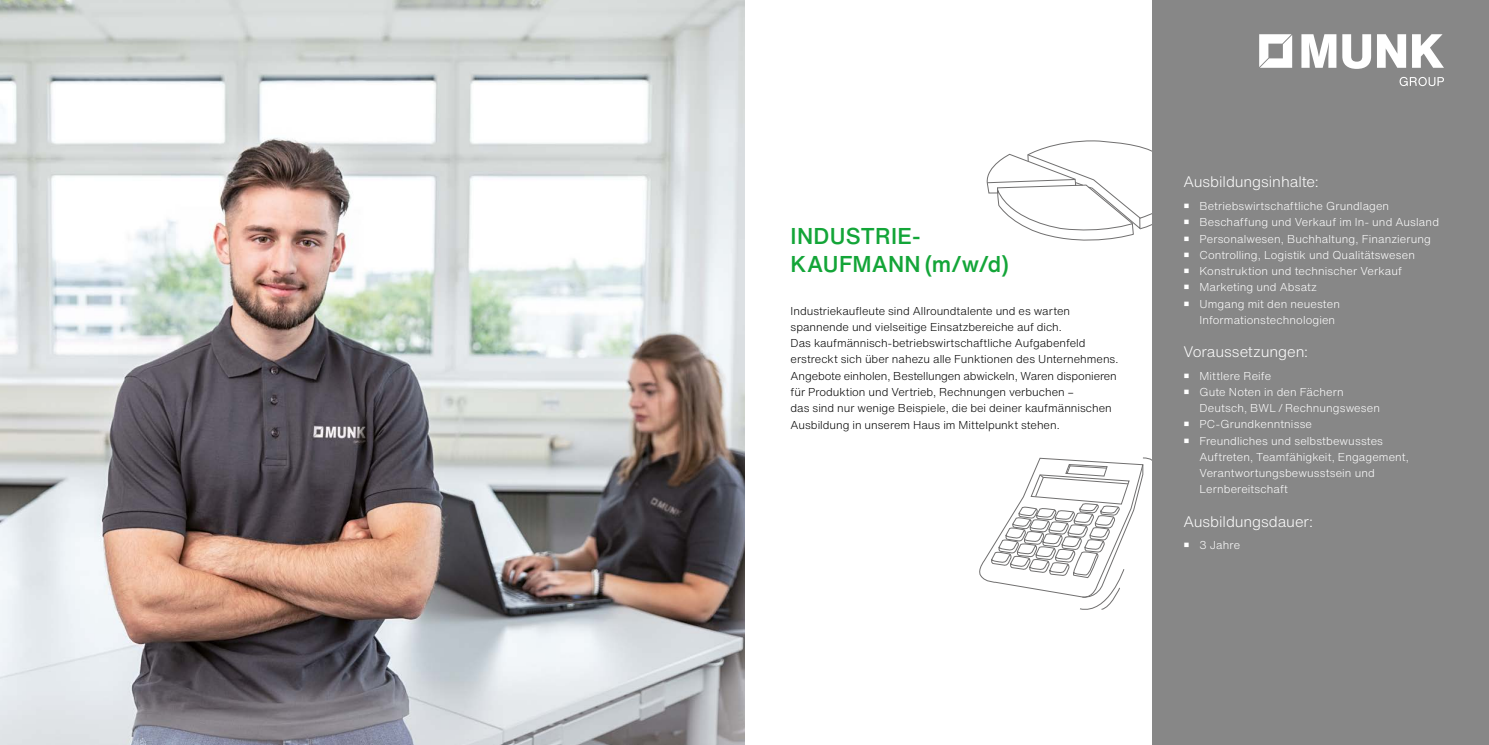
<style>
.page{position:relative;width:1489px;height:745px;background:#fff}
.page>*{position:absolute;margin:0;border:0;box-sizing:border-box;transform-origin:0 0}
.t1{font:500 22.5px/27.5px "Helvetica Now Text";letter-spacing:.015em;color:#13a538}
.t2{font:300 15px "Helvetica Now Text";letter-spacing:-.005em;color:#fff}
.t3{font:300 11.25px/16.2px "Helvetica Now Text";letter-spacing:.01em;color:#fff}
.t4{font:300 11.25px/16.2px "Helvetica Now Text";color:#000}
</style>
<div class="page">
<svg style="left:979px;top:457px;width:173px;height:153px"></svg>
<svg style="left:986px;top:140px;width:166px;height:101px"></svg>
<div style="left:1152px;top:0;width:336px;height:744px;background:#878787"></div>
<img style="left:0;top:0;width:744px;height:744px">
<svg style="left:1259px;top:34px;width:32px;height:34px"></svg>
<svg style="left:1301px;top:34px;width:35px;height:34px"></svg>
<svg style="left:1342px;top:34px;width:28px;height:35px"></svg>
<svg style="left:1377px;top:34px;width:28px;height:34px"></svg>
<svg style="left:1412px;top:34px;width:31px;height:34px"></svg>
<svg style="left:1399px;top:77px;width:44px;height:9px"></svg>
<p class="t1" style="left:790px;top:222px;width:220px">INDUSTRIE-<br>KAUFMANN (m/w/d)</p>
<p class="t4" style="left:790px;top:302px;width:329px">Industriekaufleute sind Allroundtalente und es warten spannende und vielseitige Einsatzbereiche auf dich.<br>Das kaufmännisch-betriebswirtschaftliche Aufgabenfeld erstreckt sich über nahezu alle Funktionen des Unternehmens.<br>Angebote einholen, Bestellungen abwickeln, Waren disponieren für Produktion und Vertrieb, Rechnungen verbuchen –<br>das sind nur wenige Beispiele, die bei deiner kaufmännischen Ausbildung in unserem Haus im Mittelpunkt stehen.</p>
<p class="t2" style="left:1183px;top:171px;width:137px">Ausbildungsinhalte:</p>
<p class="t3" style="left:1183px;top:197px;width:207px">○ Betriebswirtschaftliche Grundlagen</p>
<p class="t3" style="left:1183px;top:213px;width:257px">○ Beschaffung und Verkauf im In- und Ausland</p>
<p class="t3" style="left:1183px;top:230px;width:249px">○ Personalwesen, Buchhaltung, Finanzierung</p>
<p class="t3" style="left:1183px;top:246px;width:233px">○ Controlling, Logistik und Qualitätswesen</p>
<p class="t3" style="left:1183px;top:262px;width:220px">○ Konstruktion und technischer Verkauf</p>
<p class="t3" style="left:1183px;top:278px;width:135px">○ Marketing und Absatz</p>
<p class="t3" style="left:1199px;top:295px;width:142px;text-indent:-16px">○ Umgang mit den neuesten<br>Informationstechnologien</p>
<p class="t2" style="left:1183px;top:340px;width:126px">Voraussetzungen:</p>
<p class="t3" style="left:1183px;top:367px;width:89px">○ Mittlere Reife</p>
<p class="t3" style="left:1199px;top:383px;width:182px;text-indent:-16px">○ Gute Noten in den Fächern<br>Deutsch, BWL / Rechnungswesen</p>
<p class="t3" style="left:1183px;top:415px;width:130px">○ PC-Grundkenntnisse</p>
<p class="t3" style="left:1199px;top:432px;width:211px;text-indent:-16px">○ Freundliches und selbstbewusstes<br>Auftreten, Teamfähigkeit, Engagement,<br>Verantwortungsbewusstsein und<br>Lernbereitschaft</p>
<p class="t2" style="left:1183px;top:509px;width:131px">Ausbildungsdauer:</p>
<p class="t3" style="left:1183px;top:536px;width:58px">○ 3 Jahre</p>
</div>
